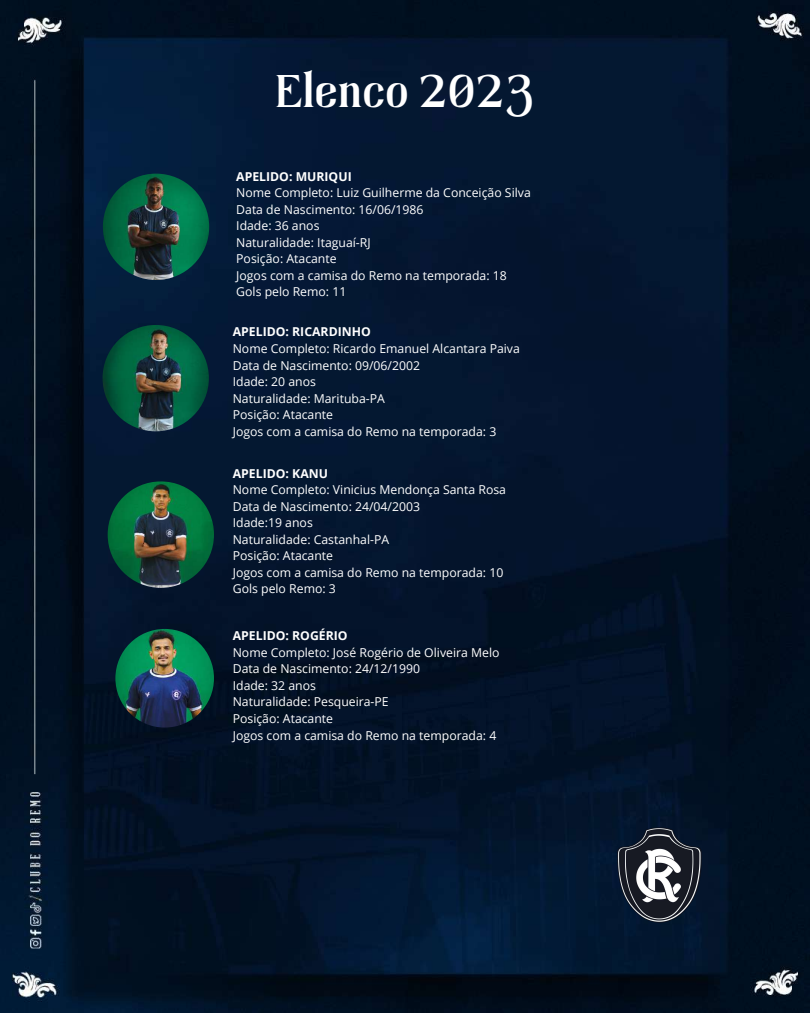
<style>
.page{position:relative;width:810px;height:1013px;background:#fff}
.page>*{position:absolute;margin:0;border:0;box-sizing:border-box;transform-origin:0 0}
.t1{font:700 47px "Tropikal";color:#fff}
.t2{font:12.2px/16.5px "Open Sans";color:#fff}
.t3{font:700 12.2px "Open Sans";color:#fff}
</style>
<div class="page">
<img style="left:0;top:0;width:810px;height:1012px">
<img style="left:590px;top:805px;width:139px;height:139px">
<img style="left:103px;top:325px;width:106px;height:106px;border-radius:50%">
<img style="left:108px;top:481px;width:106px;height:107px;border-radius:50%">
<img style="left:115px;top:629px;width:99px;height:98px;border-radius:50%">
<img style="left:103px;top:174px;width:106px;height:106px;border-radius:50%">
<h1 class="t1" style="left:276px;top:71px;width:260px">Elenco 2023</h1>
<p class="t3" style="left:236px;top:168px;width:117px">APELIDO: MURIQUI</p>
<p class="t2" style="left:236px;top:184px;width:296px">Nome Completo: Luiz Guilherme da Conceição Silva<br>Data de Nascimento: 16/06/1986<br>Idade: 36 anos<br>Naturalidade: Itaguaí-RJ<br>Posição: Atacante<br>Jogos com a camisa do Remo na temporada: 18<br>Gols pelo Remo: 11</p>
<p class="t3" style="left:233px;top:323px;width:140px">APELIDO: RICARDINHO</p>
<p class="t2" style="left:233px;top:340px;width:289px">Nome Completo: Ricardo Emanuel Alcantara Paiva<br>Data de Nascimento: 09/06/2002<br>Idade: 20 anos<br>Naturalidade: Marituba-PA<br>Posição: Atacante<br>Jogos com a camisa do Remo na temporada: 3</p>
<p class="t3" style="left:233px;top:465px;width:97px">APELIDO: KANU</p>
<p class="t2" style="left:233px;top:481px;width:275px">Nome Completo: Vinicius Mendonça Santa Rosa<br>Data de Nascimento: 24/04/2003<br>Idade:19 anos<br>Naturalidade: Castanhal-PA<br>Posição: Atacante<br>Jogos com a camisa do Remo na temporada: 10<br>Gols pelo Remo: 3</p>
<p class="t3" style="left:233px;top:627px;width:116px">APELIDO: ROGÉRIO</p>
<p class="t2" style="left:233px;top:644px;width:268px">Nome Completo: José Rogério de Oliveira Melo<br>Data de Nascimento: 24/12/1990<br>Idade: 32 anos<br>Naturalidade: Pesqueira-PE<br>Posição: Atacante<br>Jogos com a camisa do Remo na temporada: 4</p>
</div>
